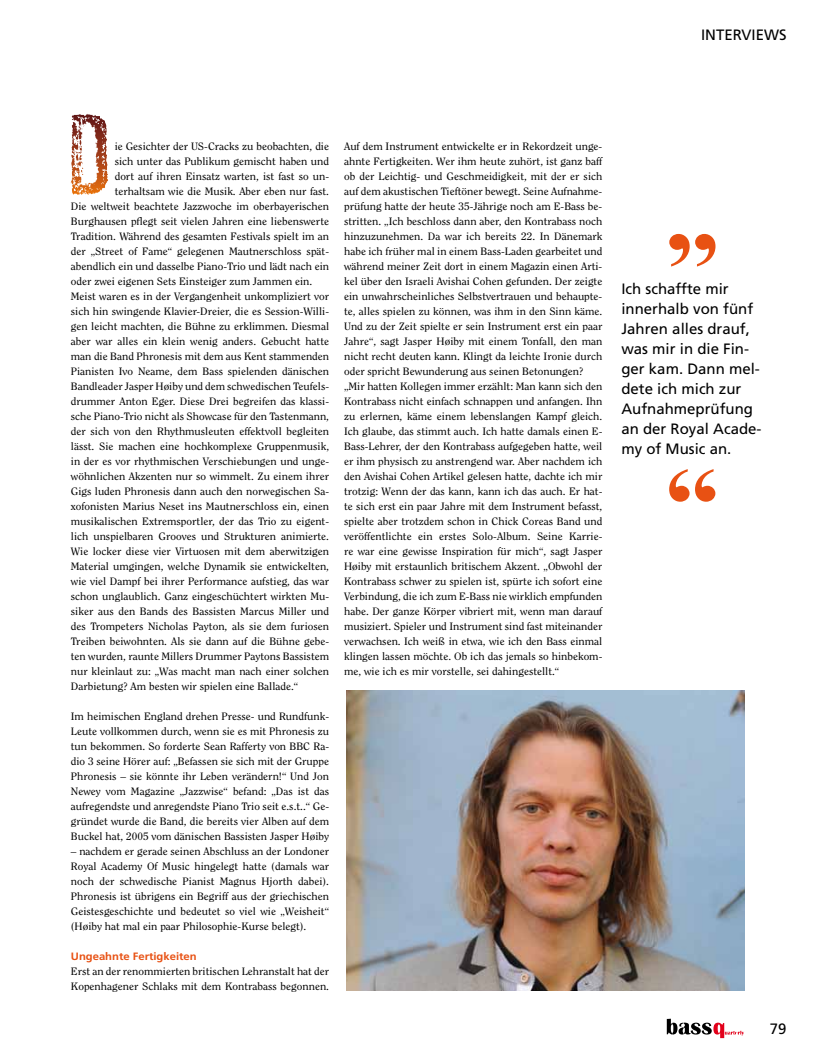
<style>
.page{position:relative;width:815px;height:1063px;background:#fff}
.page>*{position:absolute;margin:0;border:0;box-sizing:border-box;transform-origin:0 0}
.t1{font:700 100px "Times New Roman";color:#e85113;scale:1.1 1}
.t2{font:15px/20px "Frutiger";color:#000}
.t3{font:10.62px/15px "Clearface Std";color:#000;text-align:justify;scale:1.06 1}
.t4{font:700 10.62px "Frutiger";color:#e85113;scale:1.06 1}
</style>
<div class="page">
<svg style="left:667px;top:1019px;width:77px;height:19px"></svg>
<svg style="left:72px;top:114px;width:26px;height:30px"></svg>
<img style="left:346px;top:690px;width:398px;height:300px">
<h2 class="t2" style="left:701px;top:25px;width:87px">INTERVIEWS</h2>
<p class="t3" style="left:115px;top:139px;width:204px">ie Gesichter der US-Cracks zu beobachten, die</p>
<p class="t3" style="left:115px;top:154px;width:204px">sich unter das Publikum gemischt haben und</p>
<p class="t3" style="left:115px;top:169px;width:204px">dort auf ihren Einsatz warten, ist fast so un-</p>
<p class="t3" style="left:115px;top:184px;width:204px">terhaltsam wie die Musik. Aber eben nur fast.</p>
<p class="t3" style="left:71px;top:199px;width:245px">Die weltweit beachtete Jazzwoche im oberbayerischen</p>
<p class="t3" style="left:71px;top:214px;width:245px">Burghausen pflegt seit vielen Jahren eine liebenswerte</p>
<p class="t3" style="left:71px;top:229px;width:245px">Tradition. Während des gesamten Festivals spielt im an</p>
<p class="t3" style="left:71px;top:244px;width:245px">der „Street of Fame“ gelegenen Mautnerschloss spät-</p>
<p class="t3" style="left:71px;top:259px;width:245px">abendlich ein und dasselbe Piano-Trio und lädt nach ein</p>
<p class="t3" style="left:71px;top:274px;width:229px">oder zwei eigenen Sets Einsteiger zum Jammen ein.</p>
<p class="t3" style="left:71px;top:289px;width:245px">Meist waren es in der Vergangenheit unkompliziert vor</p>
<p class="t3" style="left:71px;top:304px;width:245px">sich hin swingende Klavier-Dreier, die es Session-Willi-</p>
<p class="t3" style="left:71px;top:319px;width:245px">gen leicht machten, die Bühne zu erklimmen. Diesmal</p>
<p class="t3" style="left:71px;top:334px;width:245px">aber war alles ein klein wenig anders. Gebucht hatte</p>
<p class="t3" style="left:71px;top:349px;width:245px">man die Band Phronesis mit dem aus Kent stammenden</p>
<p class="t3" style="left:71px;top:364px;width:245px">Pianisten Ivo Neame, dem Bass spielenden dänischen</p>
<p class="t3" style="left:71px;top:379px;width:245px">Bandleader Jasper Høiby und dem schwedischen Teufels-</p>
<p class="t3" style="left:71px;top:394px;width:245px">drummer Anton Eger. Diese Drei begreifen das klassi-</p>
<p class="t3" style="left:71px;top:409px;width:245px">sche Piano-Trio nicht als Showcase für den Tastenmann,</p>
<p class="t3" style="left:71px;top:424px;width:245px">der sich von den Rhythmusleuten effektvoll begleiten</p>
<p class="t3" style="left:71px;top:439px;width:245px">lässt. Sie machen eine hochkomplexe Gruppenmusik,</p>
<p class="t3" style="left:71px;top:454px;width:245px">in der es vor rhythmischen Verschiebungen und unge-</p>
<p class="t3" style="left:71px;top:469px;width:245px">wöhnlichen Akzenten nur so wimmelt. Zu einem ihrer</p>
<p class="t3" style="left:71px;top:484px;width:245px">Gigs luden Phronesis dann auch den norwegischen Sa-</p>
<p class="t3" style="left:71px;top:499px;width:245px">xofonisten Marius Neset ins Mautnerschloss ein, einen</p>
<p class="t3" style="left:71px;top:514px;width:245px">musikalischen Extremsportler, der das Trio zu eigent-</p>
<p class="t3" style="left:71px;top:529px;width:245px">lich unspielbaren Grooves und Strukturen animierte.</p>
<p class="t3" style="left:71px;top:544px;width:245px">Wie locker diese vier Virtuosen mit dem aberwitzigen</p>
<p class="t3" style="left:71px;top:559px;width:245px">Material umgingen, welche Dynamik sie entwickelten,</p>
<p class="t3" style="left:71px;top:574px;width:245px">wie viel Dampf bei ihrer Performance aufstieg, das war</p>
<p class="t3" style="left:71px;top:589px;width:245px">schon unglaublich. Ganz eingeschüchtert wirkten Mu-</p>
<p class="t3" style="left:71px;top:604px;width:245px">siker aus den Bands des Bassisten Marcus Miller und</p>
<p class="t3" style="left:71px;top:619px;width:245px">des Trompeters Nicholas Payton, als sie dem furiosen</p>
<p class="t3" style="left:71px;top:634px;width:245px">Treiben beiwohnten. Als sie dann auf die Bühne gebe-</p>
<p class="t3" style="left:71px;top:649px;width:245px">ten wurden, raunte Millers Drummer Paytons Bassistem</p>
<p class="t3" style="left:71px;top:664px;width:245px">nur kleinlaut zu: „Was macht man nach einer solchen</p>
<p class="t3" style="left:71px;top:679px;width:216px">Darbietung? Am besten wir spielen eine Ballade.“</p>
<p class="t3" style="left:71px;top:709px;width:245px">Im heimischen England drehen Presse- und Rundfunk-Leute vollkommen durch, wenn sie es mit Phronesis zu tun bekommen. So forderte Sean Rafferty von BBC Ra&shy;dio 3 seine Hörer auf: „Befassen sie sich mit der Gruppe Phronesis – sie könnte ihr Leben verändern!“ Und Jon Newey vom Magazine „Jazzwise“ befand: „Das ist das aufregendste und anregendste Piano Trio seit e.s.t..“ Ge&shy;gründet wurde die Band, die bereits vier Alben auf dem Buckel hat, 2005 vom dänischen Bassisten Jasper Høiby</p>
<p class="t3" style="left:71px;top:844px;width:245px">– nachdem er gerade seinen Abschluss an der Londoner Royal Academy Of Music hingelegt hatte (damals war noch der schwedische Pianist Magnus Hjorth dabei).<br>Phronesis ist übrigens ein Begriff aus der griechischen Geistesgeschichte und bedeutet so viel wie „Weisheit“ (Høiby hat mal ein paar Philosophie-Kurse belegt).</p>
<p class="t4" style="left:71px;top:950px;width:120px">Ungeahnte Fertigkeiten</p>
<p class="t3" style="left:71px;top:964px;width:245px">Erst an der renommierten britischen Lehranstalt hat der<br>Kopenhagener Schlaks mit dem Kontrabass begonnen.</p>
<p class="t3" style="left:344px;top:139px;width:245px;text-align:left">Auf dem Instrument entwickelte er in Rekordzeit unge&shy;ahnte Fertigkeiten. Wer ihm heute zuhört, ist ganz baff ob der Leichtig- und Geschmeidigkeit, mit der er sich auf dem akustischen Tieftöner bewegt. Seine Aufnahme&shy;prüfung hatte der heute 35-Jährige noch am E-Bass be&shy;stritten. „Ich beschloss dann aber, den Kontrabass noch hinzuzunehmen. Da war ich bereits 22. In Dänemark habe ich früher mal in einem Bass-Laden gearbeitet und während meiner Zeit dort in einem Magazin einen Arti&shy;kel über den Israeli Avishai Cohen gefunden. Der zeigte ein unwahrscheinliches Selbstvertrauen und behaupte&shy;te, alles spielen zu können, was ihm in den Sinn käme.<br>Und zu der Zeit spielte er sein Instrument erst ein paar Jahre“, sagt Jasper Høiby mit einem Tonfall, den man nicht recht deuten kann. Klingt da leichte Ironie durch oder spricht Bewunderung aus seinen Betonungen? „Mir hatten Kollegen immer erzählt: Man kann sich den Kontrabass nicht einfach schnappen und anfangen. Ihn zu erlernen, käme einem lebenslangen Kampf gleich.<br>Ich glaube, das stimmt auch. Ich hatte damals einen E-Bass-Lehrer, der den Kontrabass aufgegeben hatte, weil er ihm physisch zu anstrengend war. Aber nachdem ich den Avishai Cohen Artikel gelesen hatte, dachte ich mir trotzig: Wenn der das kann, kann ich das auch. Er hat&shy;te sich erst ein paar Jahre mit dem Instrument befasst, spielte aber trotzdem schon in Chick Coreas Band und veröffentlichte ein erstes Solo-Album. Seine Karrie&shy;re war eine gewisse Inspiration für mich“, sagt Jasper Høiby mit erstaunlich britischem Akzent. „Obwohl der Kontrabass schwer zu spielen ist, spürte ich sofort eine Verbindung, die ich zum E-Bass nie wirklich empfunden habe. Der ganze Körper vibriert mit, wenn man darauf musiziert. Spieler und Instrument sind fast miteinander verwachsen. Ich weiß in etwa, wie ich den Bass einmal klingen lassen möchte. Ob ich das jemals so hinbekom&shy;me, wie ich es mir vorstelle, sei dahingestellt.“</p>
<h1 class="t1" style="left:665px;top:146px;width:51px">„</h1>
<h2 class="t2" style="left:621px;top:279px;width:142px">Ich schaffte mir innerhalb von fünf<br>Jahren alles drauf, was mir in die Fin&shy;ger kam. Dann mel&shy;dete ich mich zur<br>Aufnahmeprüfung an der Royal Acade&shy;my of Music an.</h2>
<h1 class="t1" style="left:665px;top:434px;width:51px">“</h1>
<h2 class="t2" style="left:770px;top:1019px;width:18px">79</h2>
</div>
